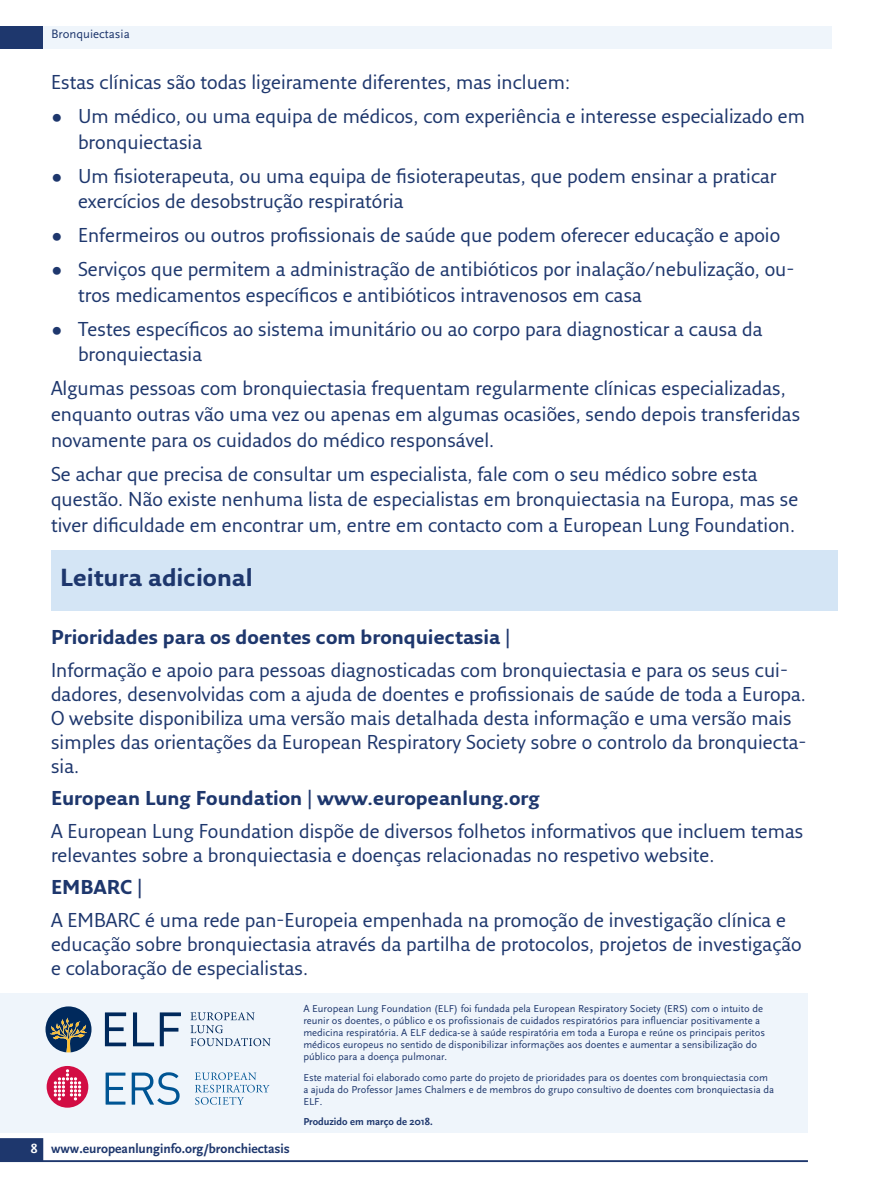
<style>
.page{position:relative;width:893px;height:1191px;background:#fff}
.page>*{position:absolute;margin:0;border:0;box-sizing:border-box;transform-origin:0 0}
.t1{font:700 24px "Fresco Sans Pro";color:#1e376d}
.t2{font:19.5px/25.5px "Fresco Sans Pro";color:#1e376d}
.t3{font:700 19.5px "Fresco Sans Pro";color:#1e376d}
.t4{font:700 13.5px "Scala Sans";color:#1e376d}
.t5{font:12.75px "Scala Sans";color:#1e376d}
.t6{font:10.5px/12px "Scala Sans";color:#1e376d}
.t7{font:700 10.5px "Scala Sans";color:#1e376d}
.s1{color:#fff}
</style>
<div class="page">
<div style="left:0;top:992px;width:808px;height:140px;background:#eff5fb"></div>
<hr style="left:0;top:26px;width:808px;height:2px;background:#1e376d">
<svg style="left:105px;top:1012px;width:21px;height:34px"></svg>
<svg style="left:133px;top:1012px;width:21px;height:34px"></svg>
<svg style="left:160px;top:1012px;width:21px;height:34px"></svg>
<svg style="left:190px;top:1012px;width:81px;height:34px"></svg>
<svg style="left:46px;top:1006px;width:46px;height:46px"></svg>
<svg style="left:195px;top:1072px;width:74px;height:32px"></svg>
<svg style="left:106px;top:1072px;width:19px;height:32px"></svg>
<div style="left:47px;top:1066px;width:41px;height:41px;background:#d20d44;border-radius:50%"></div>
<svg style="left:54px;top:1069px;width:27px;height:31px"></svg>
<svg style="left:132px;top:1072px;width:48px;height:32px"></svg>
<div style="left:43px;top:26px;width:789px;height:23px;background:#eff5fb"></div>
<svg style="left:0;top:1138px;width:43px;height:22px"></svg>
<hr style="left:0;top:1160px;width:808px;height:2px;background:#1e376d">
<div style="left:0;top:27px;width:43px;height:22px;background:#1e376d"></div>
<div style="left:51px;top:550px;width:786px;height:61px;background:#d4e5f5"></div>
<p class="t5" style="left:51px;top:27px;width:80px">Bronquiectasia</p>
<p class="t2" style="left:51px;top:69px;width:521px">Estas clínicas são todas ligeiramente diferentes, mas incluem:</p>
<p class="t2" style="left:78px;top:103px;width:729px;text-indent:-27px">• Um médico, ou uma equipa de médicos, com experiência e interesse especializado em bronquiectasia</p>
<p class="t2" style="left:78px;top:162px;width:700px;text-indent:-27px">• Um fisioterapeuta, ou uma equipa de fisioterapeutas, que podem ensinar a praticar exercícios de desobstrução respiratória</p>
<p class="t2" style="left:51px;top:222px;width:731px">• Enfermeiros ou outros profissionais de saúde que podem oferecer educação e apoio</p>
<p class="t2" style="left:78px;top:256px;width:718px;text-indent:-27px">• Serviços que permitem a administração de antibióticos por inalação/nebulização, ou&shy;tros medicamentos específicos e antibióticos intravenosos em casa</p>
<p class="t2" style="left:78px;top:316px;width:686px;text-indent:-27px">• Testes específicos ao sistema imunitário ou ao corpo para diagnosticar a causa da bronquiectasia</p>
<p class="t2" style="left:51px;top:375px;width:751px">Algumas pessoas com bronquiectasia frequentam regularmente clínicas especializadas, enquanto outras vão uma vez ou apenas em algumas ocasiões, sendo depois transferidas novamente para os cuidados do médico responsável.</p>
<p class="t2" style="left:51px;top:460px;width:749px">Se achar que precisa de consultar um especialista, fale com o seu médico sobre esta questão. Não existe nenhuma lista de especialistas em bronquiectasia na Europa, mas se tiver dificuldade em encontrar um, entre em contacto com a European Lung Foundation.</p>
<p class="t1" style="left:60px;top:562px;width:194px">Leitura adicional</p>
<p class="t3" style="left:51px;top:625px;width:461px">Prioridades para os doentes com bronquiectasia |</p>
<p class="t2" style="left:51px;top:657px;width:757px;line-height:24px">Informação e apoio para pessoas diagnosticadas com bronquiectasia e para os seus cui&shy;dadores, desenvolvidas com a ajuda de doentes e profissionais de saúde de toda a Europa.<br>O website disponibiliza uma versão mais detalhada desta informação e uma versão mais simples das orientações da European Respiratory Society sobre o controlo da bronquiecta&shy;sia.</p>
<p class="t3" style="left:51px;top:786px;width:490px">European Lung Foundation | www.europeanlung.org</p>
<p class="t2" style="left:51px;top:818px;width:754px;line-height:24px">A European Lung Foundation dispõe de diversos folhetos informativos que incluem temas relevantes sobre a bronquiectasia e doenças relacionadas no respetivo website.</p>
<p class="t3" style="left:51px;top:875px;width:93px">EMBARC |</p>
<p class="t2" style="left:51px;top:907px;width:752px;line-height:24px">A EMBARC é uma rede pan-Europeia empenhada na promoção de investigação clínica e educação sobre bronquiectasia através da partilha de protocolos, projetos de investigação e colaboração de especialistas.</p>
<p class="t4" style="left:31px;top:1141px;width:261px"><span class="s1">8</span> www.europeanlunginfo.org/bronchiectasis</p>
<p class="t6" style="left:303px;top:1003px;width:463px">A European Lung Foundation (ELF) foi fundada pela European Respiratory Society (ERS) com o intuito de reunir os doentes, o público e os profissionais de cuidados respiratórios para influenciar positivamente a medicina respiratória. A ELF dedica-se à saúde respiratória em toda a Europa e reúne os principais peritos médicos europeus no sentido de disponibilizar informações aos doentes e aumentar a sensibilização do público para a doença pulmonar.</p>
<p class="t6" style="left:303px;top:1071px;width:472px">Este material foi elaborado como parte do projeto de prioridades para os doentes com bronquiectasia com a ajuda do Professor James Chalmers e de membros do grupo consultivo de doentes com bronquiectasia da<br>ELF.</p>
<p class="t7" style="left:303px;top:1116px;width:131px">Produzido em março de 2018.</p>
</div>
